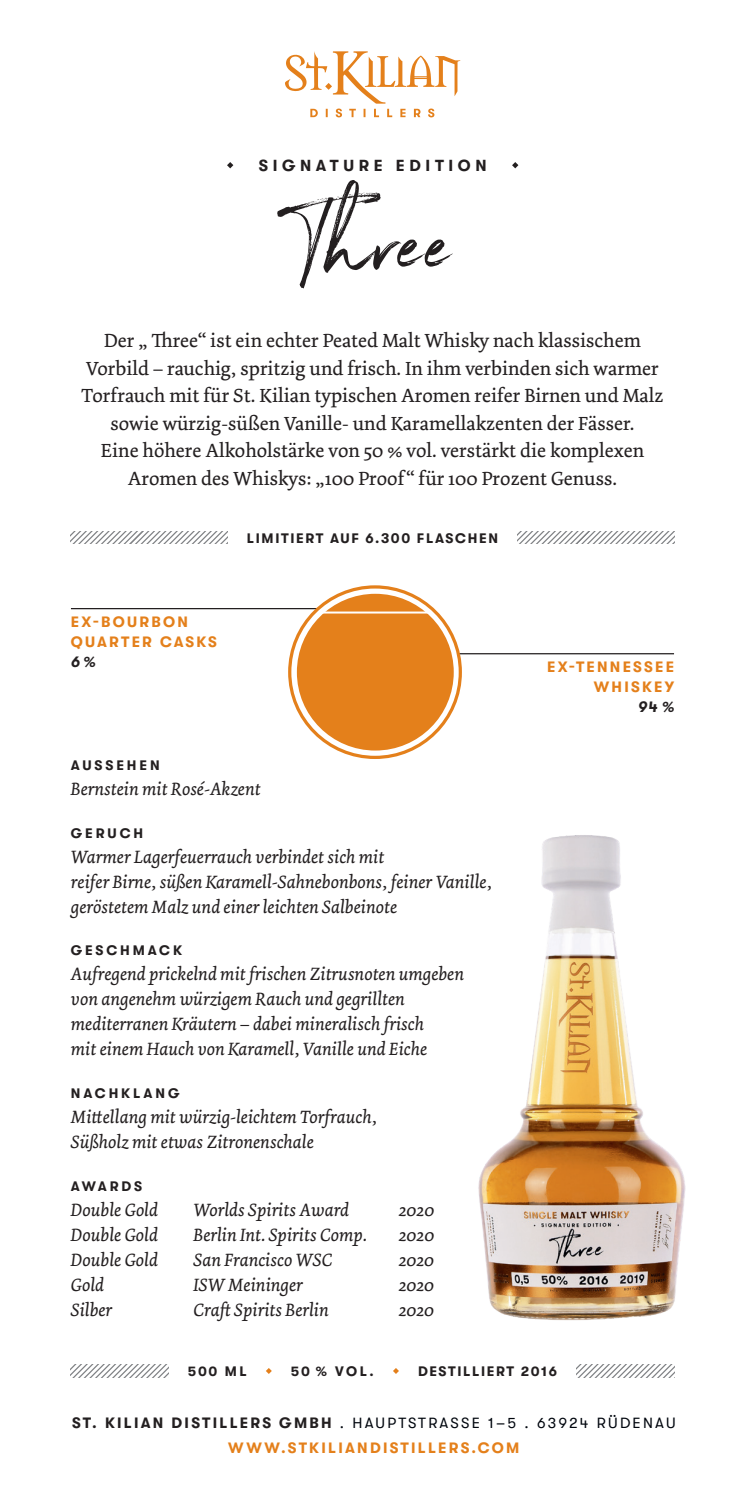
<style>
.page{position:relative;width:745px;height:1489px;background:#fff}
.page>*{position:absolute;margin:0;border:0;box-sizing:border-box;transform-origin:0 0}
.t1{font:110px "Northwell";color:#231f20}
.t2{font:20px/27.5px "Dolly Pro";color:#231f20;text-align:center}
.t3{font:italic 18.75px/25px "Dolly Pro";color:#231f20}
.t4{font:700 16px "GT Walsheim";letter-spacing:.29em;color:#231f20}
.t5{font:15px/24.5px "GT Walsheim";letter-spacing:.15em;color:#01060e;text-align:center}
.t6{font:700 15px/20px "GT Walsheim";letter-spacing:.15em;color:#e4801b;text-align:right}
.t7{font:italic 700 15px "GT Walsheim";color:#231f20}
.t8{font:700 13.75px "GT Walsheim";letter-spacing:.135em;color:#231f20}
.t9{font:700 13.75px "GT Walsheim";letter-spacing:.21em;color:#231f20}
.s1{font-weight:700;color:#231f20}
.s2{font-weight:700;color:#e4801b}
</style>
<div class="page">
<svg style="left:285px;top:51px;width:175px;height:66px"></svg>
<hr style="left:71px;top:608px;width:269px;height:1px;background:#231f20">
<hr style="left:440px;top:653px;width:233px;height:1px;background:#231f20">
<svg style="left:289px;top:587px;width:171px;height:170px"></svg>
<div style="left:297px;top:593px;width:156px;height:157px;background:#e4801b;border-radius:50%"></div>
<hr style="left:322px;top:611px;width:106px;height:2px;background:#fff">
<img style="left:478px;top:835px;width:208px;height:486px">
<svg style="left:71px;top:1364px;width:98px;height:12px"></svg>
<svg style="left:576px;top:1364px;width:97px;height:12px"></svg>
<svg style="left:266px;top:1368px;width:6px;height:5px"></svg>
<svg style="left:393px;top:1368px;width:5px;height:5px"></svg>
<svg style="left:71px;top:531px;width:156px;height:13px"></svg>
<svg style="left:517px;top:531px;width:156px;height:13px"></svg>
<svg style="left:227px;top:162px;width:6px;height:6px"></svg>
<svg style="left:512px;top:162px;width:6px;height:6px"></svg>
<p class="t4" style="left:258px;top:156px;width:229px">SIGNATURE EDITION</p>
<h1 class="t1" style="left:289px;top:165px;width:168px">Three</h1>
<p class="t2" style="left:81px;top:327px;width:583px">Der „ Three“ ist ein echter Peated Malt Whisky nach klassischem Vorbild – rauchig, spritzig und frisch. In ihm verbinden sich warmer Torfrauch mit für St. Kilian typischen Aromen reifer Birnen und Malz sowie würzig-süßen Vanille- und Karamellakzenten der Fässer.<br>Eine höhere Alkoholstärke von 50 % vol. verstärkt die komplexen Aromen des Whiskys: „100 Proof“ für 100 Prozent Genuss.</p>
<p class="t6" style="left:71px;top:612px;width:147px;text-align:left">EX-BOURBON<br>QUARTER CASKS</p>
<p class="t7" style="left:71px;top:653px;width:26px">6 %</p>
<p class="t8" style="left:247px;top:530px;width:252px">LIMITIERT AUF 6.300 FLASCHEN</p>
<p class="t9" style="left:71px;top:757px;width:90px">AUSSEHEN</p>
<p class="t3" style="left:71px;top:776px;width:191px">Bernstein mit Rosé-Akzent</p>
<p class="t8" style="left:71px;top:825px;width:74px">GERUCH</p>
<p class="t3" style="left:71px;top:843px;width:422px">Warmer Lagerfeuerrauch verbindet sich mit<br>reifer Birne, süßen Karamell-Sahnebonbons, feiner Vanille, geröstetem Malz und einer leichten Salbeinote</p>
<p class="t9" style="left:71px;top:942px;width:113px">GESCHMACK</p>
<p class="t3" style="left:71px;top:961px;width:394px">Aufregend prickelnd mit frischen Zitrusnoten umgeben von angenehm würzigem Rauch und gegrillten mediterranen Kräutern – dabei mineralisch frisch<br>mit einem Hauch von Karamell, Vanille und Eiche</p>
<p class="t9" style="left:71px;top:1085px;width:110px">NACHKLANG</p>
<p class="t3" style="left:71px;top:1104px;width:307px">Mittellang mit würzig-leichtem Torfrauch,<br>Süßholz mit etwas Zitronenschale</p>
<p class="t8" style="left:71px;top:1178px;width:73px">AWARDS</p>
<p class="t3" style="left:71px;top:1197px;width:88px">Double Gold</p>
<p class="t3" style="left:193px;top:1197px;width:157px">Worlds Spirits Award</p>
<p class="t3" style="left:398px;top:1197px;width:37px">2020</p>
<p class="t3" style="left:71px;top:1222px;width:88px">Double Gold</p>
<p class="t3" style="left:193px;top:1222px;width:175px">Berlin Int. Spirits Comp.</p>
<p class="t3" style="left:398px;top:1222px;width:37px">2020</p>
<p class="t3" style="left:71px;top:1247px;width:88px">Double Gold</p>
<p class="t3" style="left:193px;top:1247px;width:140px">San Francisco WSC</p>
<p class="t3" style="left:398px;top:1247px;width:37px">2020</p>
<p class="t3" style="left:71px;top:1272px;width:35px">Gold</p>
<p class="t3" style="left:193px;top:1272px;width:111px">ISW Meininger</p>
<p class="t3" style="left:398px;top:1272px;width:37px">2020</p>
<p class="t3" style="left:71px;top:1296px;width:43px">Silber</p>
<p class="t3" style="left:193px;top:1296px;width:137px">Craft Spirits Berlin</p>
<p class="t3" style="left:398px;top:1296px;width:37px">2020</p>
<p class="t6" style="left:546px;top:657px;width:128px">EX-TENNESSEE<br>WHISKEY</p>
<p class="t7" style="left:637px;top:698px;width:37px">94 %</p>
<p class="t8" style="left:188px;top:1363px;width:60px">500 ML</p>
<p class="t8" style="left:291px;top:1363px;width:84px">50 % VOL.</p>
<p class="t8" style="left:418px;top:1363px;width:140px">DESTILLIERT 2016</p>
<p class="t5" style="left:72px;top:1410px;width:604px"><span class="s1">ST. KILIAN DISTILLERS GMBH</span> . HAUPTSTRASSE 1–5 . 63924 RÜDENAU<br><span class="s2">WWW.STKILIANDISTILLERS.COM</span></p>
</div>
